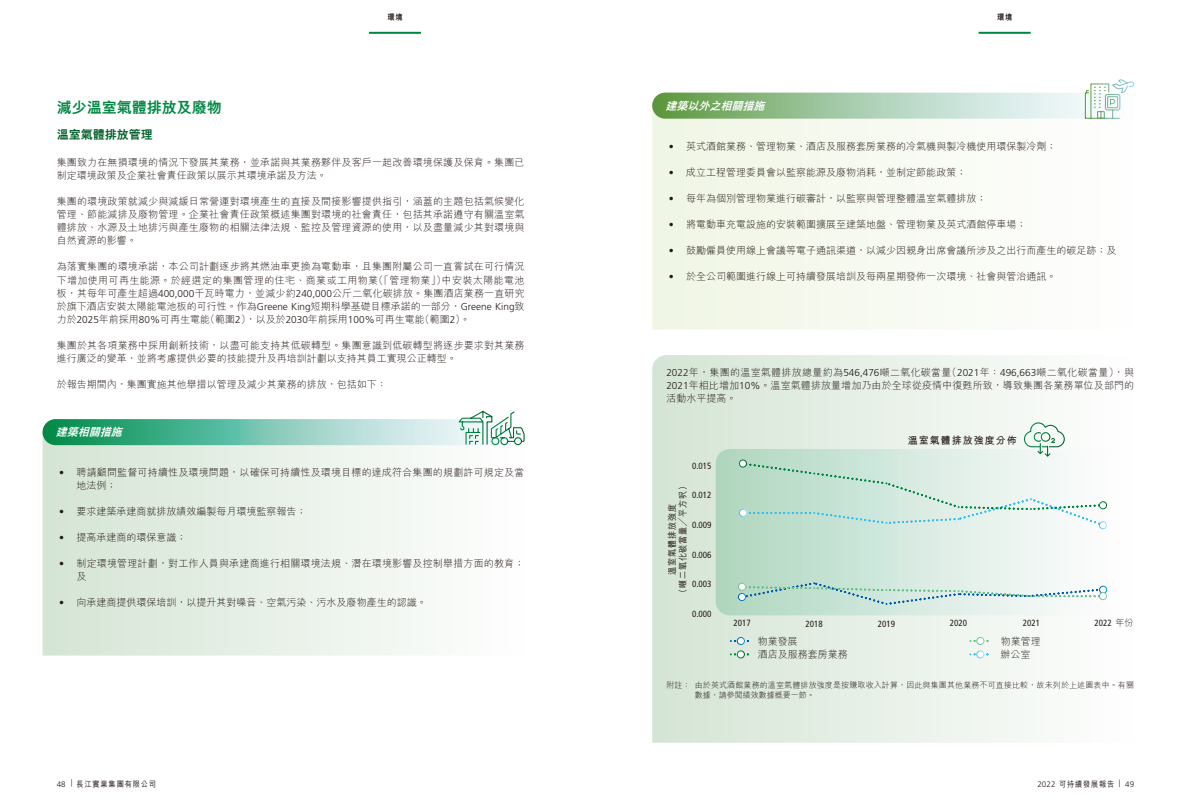
<style>
.page{position:relative;width:1191px;height:808px;background:#fff}
.page>*{position:absolute;margin:0;border:0;box-sizing:border-box;transform-origin:0 0}
.t1{font:800 15px "M Hei HK";color:#008843}
.t2{font:800 12px "M Hei HK";color:#005e2a}
.t3{font:italic 800 11px "M Hei HK";color:#fff}
.t4{font:300 10px/13px "M Hei HK";color:#231916}
.t5{font:300 10px/13px "M Hei HK";letter-spacing:.02em;color:#231916}
.t6{font:700 10px "M Hei HK";letter-spacing:.1em;color:#231916}
.t7{font:condensed 9px "Frutiger LT Std";color:#231916}
.t8{font:500 9px/10.8px "M Hei HK";letter-spacing:.1em;color:#231916;text-align:center;scale:.9 1}
.t9{font:300 8px/10px "M Hei HK";letter-spacing:.015em;color:#231916}
.t10{font:500 8px "M Hei HK";letter-spacing:.115em;color:#231916;scale:.9 1}
.t11{font:800 8px "M Hei HK";color:#231916;scale:.9 1}
.s1{font-family:"Frutiger LT Std"}
.s2{font-family:"M Hei HK";font-weight:300;font-stretch:normal}
.s3{font-family:"Frutiger LT Std";font-weight:300}
</style>
<div class="page">
<hr style="left:369px;top:32px;width:52px;height:2px;background:#008843">
<hr style="left:978px;top:32px;width:52px;height:2px;background:#008843">
<svg style="left:43px;top:446px;width:371px;height:210px;fill:#e5eee5"></svg>
<svg style="left:43px;top:410px;width:482px;height:36px"></svg>
<svg style="left:652px;top:355px;width:394px;height:388px"></svg>
<svg style="left:715px;top:449px;width:393px;height:166px"></svg>
<svg style="left:731px;top:640px;width:20px;height:2px"></svg>
<div style="left:737px;top:637px;width:7px;height:7px;background:#fff;border-radius:50%"></div>
<div style="left:737px;top:637px;width:8px;height:8px;border:1px solid #fff;border-radius:50%"></div>
<svg style="left:731px;top:653px;width:20px;height:2px"></svg>
<div style="left:737px;top:651px;width:7px;height:7px;background:#fff;border-radius:50%"></div>
<div style="left:737px;top:650px;width:8px;height:8px;border:1px solid #fff;border-radius:50%"></div>
<svg style="left:970px;top:640px;width:20px;height:2px"></svg>
<div style="left:976px;top:637px;width:8px;height:7px;background:#fff;border-radius:50%"></div>
<div style="left:976px;top:637px;width:8px;height:8px;border:1px solid #fff;border-radius:50%"></div>
<svg style="left:970px;top:653px;width:20px;height:2px"></svg>
<div style="left:976px;top:651px;width:8px;height:7px;background:#fff;border-radius:50%"></div>
<div style="left:976px;top:650px;width:8px;height:8px;border:1px solid #fff;border-radius:50%"></div>
<svg style="left:739px;top:581px;width:364px;height:25px"></svg>
<svg style="left:740px;top:422px;width:365px;height:106px"></svg>
<div style="left:739px;top:460px;width:7px;height:7px;background:#fff;border-radius:50%"></div>
<div style="left:739px;top:459px;width:8px;height:9px;border:1px solid #fff;border-radius:50%"></div>
<div style="left:739px;top:509px;width:7px;height:7px;background:#fff;border-radius:50%"></div>
<div style="left:739px;top:509px;width:8px;height:8px;border:1px solid #fff;border-radius:50%"></div>
<div style="left:738px;top:583px;width:7px;height:7px;background:#fff;border-radius:50%"></div>
<div style="left:738px;top:583px;width:8px;height:8px;border:1px solid #fff;border-radius:50%"></div>
<div style="left:738px;top:593px;width:7px;height:7px;background:#fff;border-radius:50%"></div>
<div style="left:738px;top:593px;width:8px;height:8px;border:1px solid #fff;border-radius:50%"></div>
<div style="left:1099px;top:502px;width:7px;height:7px;background:#fff;border-radius:50%"></div>
<div style="left:1099px;top:501px;width:8px;height:8px;border:1px solid #fff;border-radius:50%"></div>
<div style="left:1099px;top:522px;width:7px;height:7px;background:#fff;border-radius:50%"></div>
<div style="left:1099px;top:521px;width:8px;height:8px;border:1px solid #fff;border-radius:50%"></div>
<div style="left:1099px;top:586px;width:7px;height:7px;background:#fff;border-radius:50%"></div>
<div style="left:1099px;top:586px;width:8px;height:8px;border:1px solid #fff;border-radius:50%"></div>
<div style="left:1099px;top:592px;width:7px;height:8px;background:#fff;border-radius:50%"></div>
<div style="left:1099px;top:592px;width:8px;height:8px;border:1px solid #fff;border-radius:50%"></div>
<div style="left:652px;top:119px;width:299px;height:211px;background:#f4f8ed"></div>
<svg style="left:652px;top:79px;width:482px;height:40px"></svg>
<p class="t11" style="left:387px;top:13px;width:18px">環境</p>
<p class="t11" style="left:997px;top:13px;width:18px">環境</p>
<h1 class="t1" style="left:57px;top:100px;width:166px">減少溫室氣體排放及廢物</h1>
<p class="t2" style="left:57px;top:129px;width:97px">溫室氣體排放管理</p>
<p class="t4" style="left:57px;top:156px;width:469px">集團致力在無損環境的情況下發展其業務，並承諾與其業務夥伴及客戶一起改善環境保護及保育。集團已制定環境政策及企業社會責任政策以展示其環境承諾及方法。</p>
<p class="t4" style="left:57px;top:195px;width:469px;text-align:justify">集團的環境政策就減少與減緩日常營運對環境產生的直接及間接影響提供指引，涵蓋的主題包括氣候變化管理、節能減排及廢物管理。企業社會責任政策概述集團對環境的社會責任，包括其承諾遵守有關溫室氣體排放、水源及土地排污與產生廢物的相關法律法規、監控及管理資源的使用，以及盡量減少其對環境與自然資源的影響。</p>
<p class="t4" style="left:57px;top:260px;width:469px;text-align:justify">為落實集團的環境承諾，本公司計劃逐步將其燃油車更換為電動車，且集團附屬公司一直嘗試在可行情況下增加使用可再生能源。於經選定的集團管理的住宅、商業或工用物業（「管理物業」）中安裝太陽能電池板，其每年可產生超過<span class="s1">400,000</span>千瓦時電力，並減少約<span class="s1">240,000</span>公斤二氧化碳排放。集團酒店業務一直研究於旗下酒店安裝太陽能電池板的可行性。作為<span class="s1">Greene King</span>短期科學基礎目標承諾的一部分，<span class="s1">Greene King</span>致力於<span class="s1">2025</span>年前採用<span class="s1">80%</span>可再生電能（範圍<span class="s1">2</span>），以及於<span class="s1">2030</span>年前採用<span class="s1">100%</span>可再生電能（範圍<span class="s1">2</span>）。</p>
<p class="t4" style="left:57px;top:338px;width:469px">集團於其各項業務中採用創新技術，以盡可能支持其低碳轉型。集團意識到低碳轉型將逐步要求對其業務進行廣泛的變革，並將考慮提供必要的技能提升及再培訓計劃以支持其員工實現公正轉型。</p>
<p class="t4" style="left:57px;top:377px;width:331px">於報告期間內，集團實施其他舉措以管理及減少其業務的排放，包括如下：</p>
<p class="t3" style="left:56px;top:426px;width:70px">建築相關措施</p>
<p class="t5" style="left:77px;top:465px;width:449px;text-indent:-17px"><span class="s1">•</span> 聘請顧問監督可持續性及環境問題，以確保可持續性及環境目標的達成符合集團的規劃許可規定及當地法例；</p>
<p class="t4" style="left:59px;top:504px;width:249px"><span class="s1">•</span> 要求建築承建商就排放績效編製每月環境監察報告；</p>
<p class="t4" style="left:59px;top:530px;width:129px"><span class="s1">•</span> 提高承建商的環保意識；</p>
<p class="t5" style="left:77px;top:556px;width:449px;text-indent:-17px"><span class="s1">•</span> 制定環境管理計劃，對工作人員與承建商進行相關環境法規、潛在環境影響及控制舉措方面的教育；及</p>
<p class="t4" style="left:59px;top:595px;width:369px"><span class="s1">•</span> 向承建商提供環保培訓，以提升其對噪音、空氣污染、污水及廢物產生的認識。</p>
<p class="t3" style="left:665px;top:100px;width:103px">建築以外之相關措施</p>
<p class="t4" style="left:669px;top:139px;width:389px"><span class="s1">•</span> 英式酒館業務、管理物業、酒店及服務套房業務的冷氣機與製冷機使用環保製冷劑；</p>
<p class="t4" style="left:669px;top:165px;width:299px"><span class="s1">•</span> 成立工程管理委員會以監察能源及廢物消耗，並制定節能政策；</p>
<p class="t4" style="left:669px;top:191px;width:319px"><span class="s1">•</span> 每年為個別管理物業進行碳審計，以監察與管理整體溫室氣體排放；</p>
<p class="t4" style="left:669px;top:217px;width:359px"><span class="s1">•</span> 將電動車充電設施的安裝範圍擴展至建築地盤、管理物業及英式酒館停車場；</p>
<p class="t4" style="left:669px;top:243px;width:449px"><span class="s1">•</span> 鼓勵僱員使用線上會議等電子通訊渠道，以減少因親身出席會議所涉及之出行而產生的碳足跡；及</p>
<p class="t4" style="left:669px;top:269px;width:389px"><span class="s1">•</span> 於全公司範圍進行線上可持續發展培訓及每兩星期發佈一次環境、社會與管治通訊。</p>
<p class="t4" style="left:666px;top:366px;width:469px;text-align:justify"><span class="s1">2022</span>年，集團的溫室氣體排放總量約為<span class="s1">546,476</span>噸二氧化碳當量（<span class="s1">2021</span>年：<span class="s1">496,663</span>噸二氧化碳當量），與<span class="s1">2021</span>年相比增加<span class="s1">10%</span>。溫室氣體排放量增加乃由於全球從疫情中復甦所致，導致集團各業務單位及部門的活動水平提高。</p>
<p class="t7" style="left:692px;top:460px;width:21px">0.015</p>
<p class="t8" style="left:666px;top:597px;width:129px;rotate:-90deg">溫室氣體排放強度<br>（噸二氧化碳當量╱平方呎）</p>
<p class="t7" style="left:692px;top:490px;width:21px">0.012</p>
<p class="t7" style="left:692px;top:520px;width:21px">0.009</p>
<p class="t7" style="left:692px;top:549px;width:21px">0.006</p>
<p class="t7" style="left:692px;top:579px;width:21px">0.003</p>
<p class="t7" style="left:692px;top:609px;width:21px">0.000</p>
<p class="t6" style="left:908px;top:433px;width:110px">溫室氣體排放強度分佈</p>
<p class="t7" style="left:733px;top:618px;width:19px">2017</p>
<p class="t7" style="left:805px;top:619px;width:19px">2018</p>
<p class="t7" style="left:877px;top:619px;width:19px">2019</p>
<p class="t7" style="left:950px;top:618px;width:19px">2020</p>
<p class="t7" style="left:1022px;top:618px;width:19px">2021</p>
<p class="t4" style="left:758px;top:634px;width:91px;line-height:13.4px">物業發展<br>酒店及服務套房業務</p>
<p class="t4" style="left:1000px;top:634px;width:42px;line-height:13.4px">物業管理辦公室</p>
<p class="t7" style="left:1094px;top:618px;width:40px">2022 <span class="s2">年份</span></p>
<p class="t9" style="left:694px;top:679px;width:441px;text-indent:-28px">附註：由於英式酒館業務的溫室氣體排放強度是按賺取收入計算，因此與集團其他業務不可直接比較，故未列於上述圖表中。有關數據，請參閱績效數據概要一節。</p>
<p class="t10" style="left:57px;top:778px;width:112px"><span class="s3">48</span> 長江實業集團有限公司</p>
<p class="t10" style="left:1037px;top:778px;width:109px"><span class="s3">2022</span> 可持續發展報告 <span class="s3">49</span></p>
</div>
